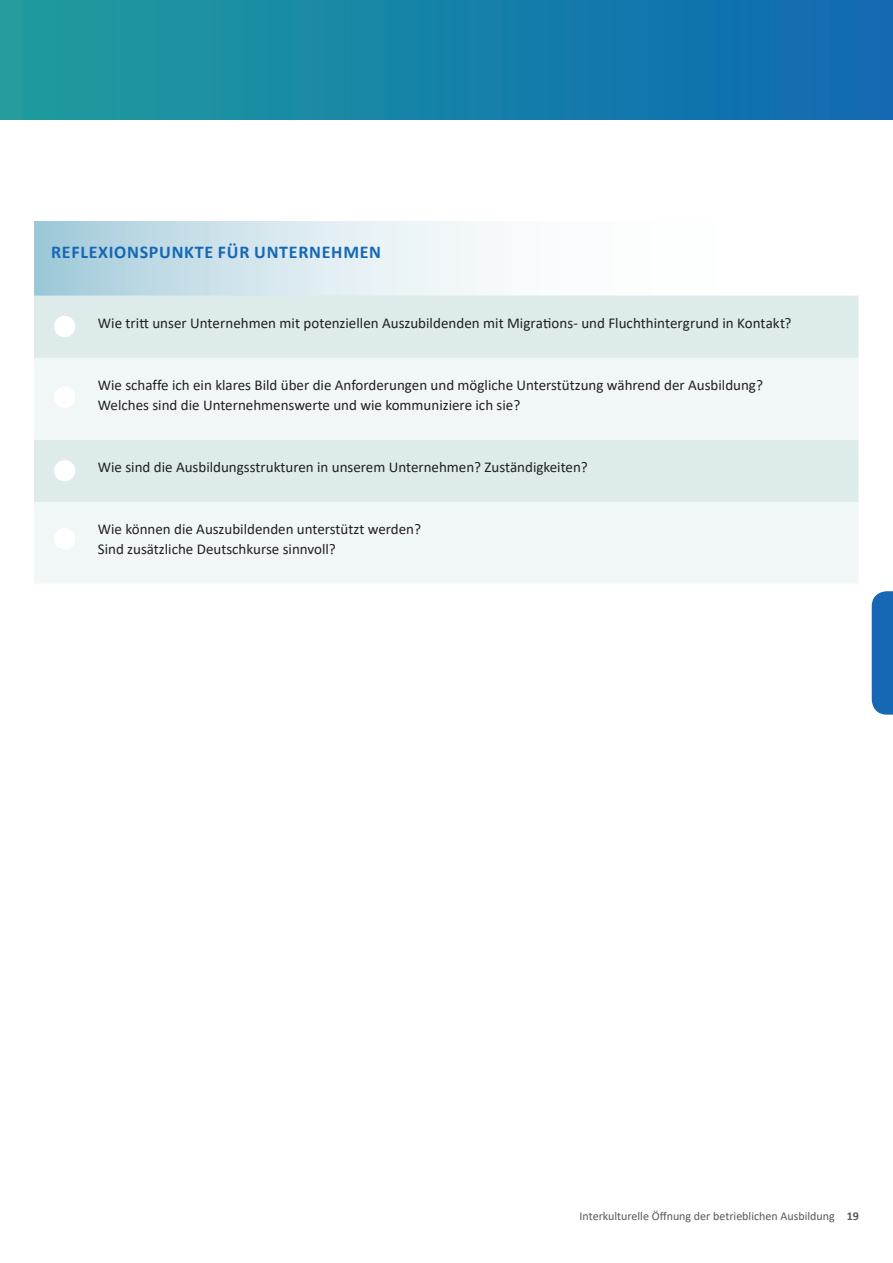
<style>
.page{position:relative;width:893px;height:1263px;background:#fff}
.page>*{position:absolute;margin:0;border:0;box-sizing:border-box;transform-origin:0 0}
.t1{font:700 18px "Calibri";letter-spacing:.04em;color:#1768b4}
.t2{font:15px/19.5px "Calibri";color:#231f20}
.t3{font:12px "Calibri";color:#57585a}
.s1{font-weight:700}
</style>
<div class="page">
<svg style="left:34px;top:221px;width:825px;height:76px"></svg>
<div style="left:34px;top:296px;width:824px;height:62px;background:#ddebeb"></div>
<svg style="left:34px;top:358px;width:824px;height:226px;fill:#f1f7f7"></svg>
<div style="left:0;top:0;width:893px;height:119px;background:linear-gradient(to right,#1f9c9d,#0f68b3)"></div>
<div style="left:54px;top:316px;width:21px;height:21px;background:#fff;border-radius:50%"></div>
<div style="left:54px;top:387px;width:21px;height:21px;background:#fff;border-radius:50%"></div>
<div style="left:54px;top:460px;width:21px;height:21px;background:#fff;border-radius:50%"></div>
<div style="left:54px;top:528px;width:21px;height:21px;background:#fff;border-radius:50%"></div>
<div style="left:872px;top:591px;width:21px;height:124px;background:#1768b4"></div>
<p class="t1" style="left:51px;top:240px;width:332px">REFLEXIONSPUNKTE FÜR UNTERNEHMEN</p>
<p class="t2" style="left:98px;top:313px;width:695px">Wie tritt unser Unternehmen mit potenziellen Auszubildenden mit Migrations- und Fluchthintergrund in Kontakt?</p>
<p class="t2" style="left:98px;top:375px;width:667px">Wie schaffe ich ein klares Bild über die Anforderungen und mögliche Unterstützung während der Ausbildung?<br>Welches sind die Unternehmenswerte und wie kommuniziere ich sie?</p>
<p class="t2" style="left:98px;top:457px;width:492px">Wie sind die Ausbildungsstrukturen in unserem Unternehmen? Zuständigkeiten?</p>
<p class="t2" style="left:98px;top:519px;width:325px">Wie können die Auszubildenden unterstützt werden?<br>Sind zusätzliche Deutschkurse sinnvoll?</p>
<p class="t3" style="left:580px;top:1207px;width:281px">Interkulturelle Öffnung der betrieblichen Ausbildung <span class="s1">19</span></p>
</div>
